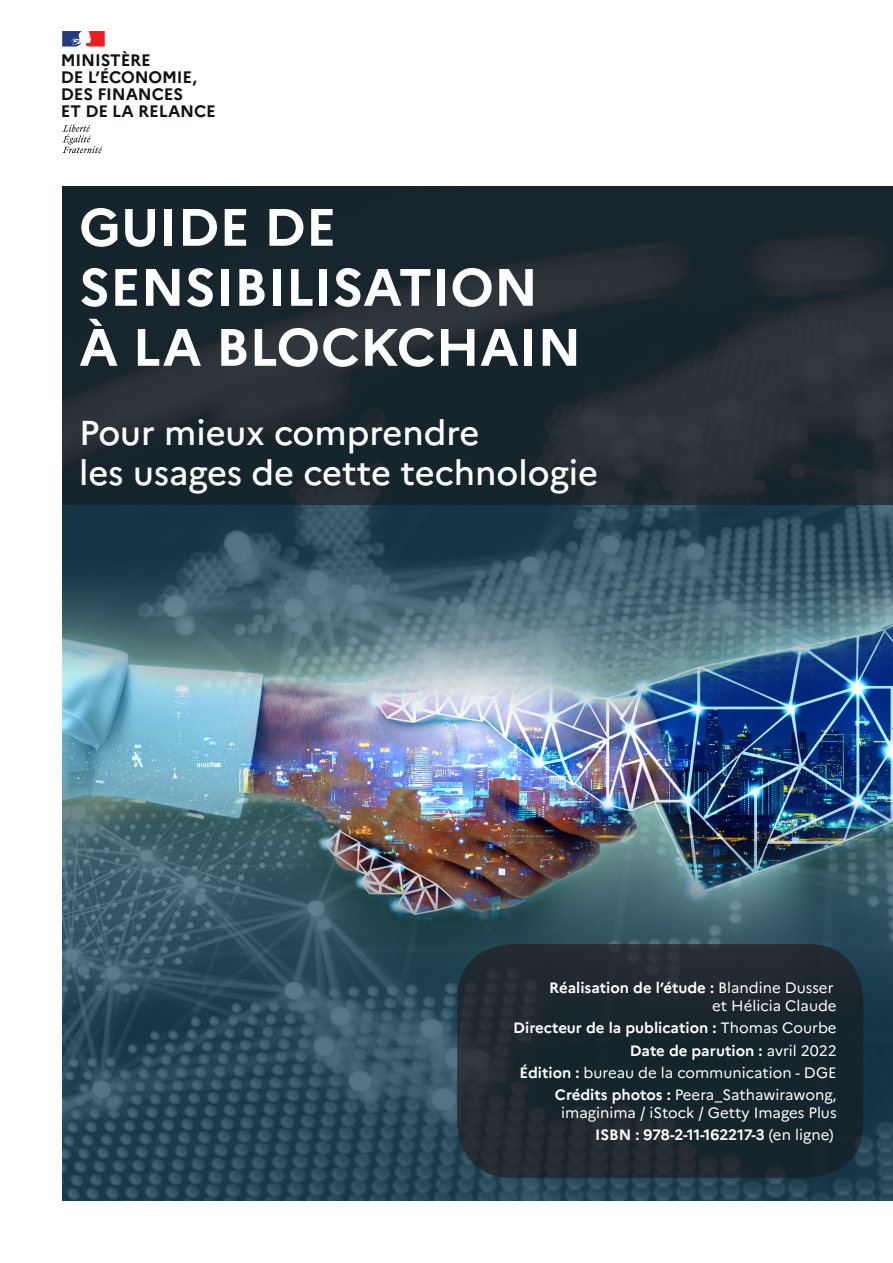
<style>
.page{position:relative;width:893px;height:1263px;background:#fff}
.page>*{position:absolute;margin:0;border:0;box-sizing:border-box;transform-origin:0 0}
.Titre_general-H{font:700 52.5px/60px "Marianne";color:#fff}
.t1{font:500 34.5px/40.5px "Marianne";color:#fff}
.t2{font:700 16.65px/17px "Marianne";letter-spacing:-.01em;color:#0f1313}
._1_Titre{font:15px/18px "Marianne";color:#fff;text-align:right}
._1_Titre-2{font:700 15px "Marianne";color:#fff}
.s1{font-weight:700}
.s2{font-weight:400}
</style>
<div class="page">
<svg style="left:62px;top:125px;width:40px;height:28px"></svg>
<svg style="left:62px;top:31px;width:43px;height:16px"></svg>
<img style="left:62px;top:505px;width:831px;height:696px">
<svg style="left:62px;top:186px;width:831px;height:319px;background:#1d2a2f"></svg>
<div style="left:457px;top:944px;width:406px;height:234px;background:linear-gradient(to right,#232c31,#15252b);border-radius:55px"></div>
<p class="t2" style="left:61px;top:52px;width:157px">MINISTÈRE<br>DE L’ÉCONOMIE,<br>DES FINANCES<br>ET DE LA RELANCE</p>
<p class="Titre_general-H" style="left:79px;top:193px;width:461px">GUIDE DE<br>SENSIBILISATION</p>
<p class="Titre_general-H" style="left:79px;top:313px;width:504px">À LA BLOCKCHAIN</p>
<p class="t1" style="left:79px;top:409px;width:521px">Pour mieux comprendre<br>les usages de cette technologie</p>
<p class="_1_Titre" style="left:549px;top:977px;width:289px"><span class="s1">Réalisation de l’étude :</span> Blandine Dusser et Hélicia Claude</p>
<p class="_1_Titre-2" style="left:513px;top:1016px;width:325px">Directeur de la publication : <span class="s2">Thomas Courbe</span></p>
<p class="_1_Titre-2" style="left:630px;top:1038px;width:208px">Date de parution : <span class="s2">avril 2022</span></p>
<p class="_1_Titre" style="left:519px;top:1062px;width:319px"><span class="s1">Édition :</span> bureau de la communication - DGE</p>
<p class="_1_Titre" style="left:555px;top:1084px;width:283px;text-align:center"><span class="s1">Crédits photos :</span> Peera_Sathawirawong, imaginima / iStock / Getty Images Plus</p>
<p class="_1_Titre-2" style="left:595px;top:1123px;width:240px">ISBN : 978-2-11-162217-3 <span class="s2">(en ligne)</span></p>
</div>
